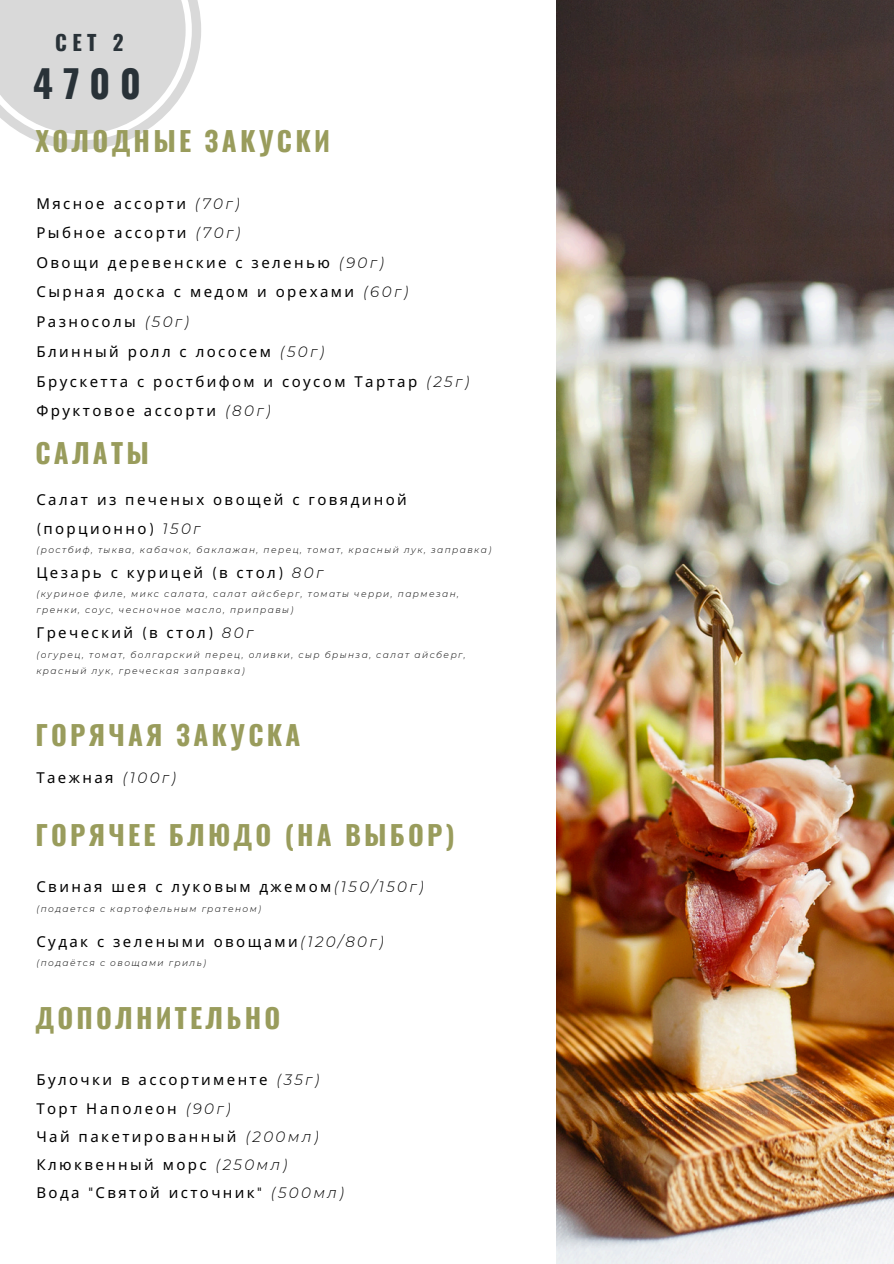
<style>
.page{position:relative;width:894px;height:1264px;background:#fff}
.page>*{position:absolute;margin:0;border:0;box-sizing:border-box;transform-origin:0 0}
.t1{font:700 37.8px "Oswald";color:#293238}
.t2{font:700 27px "Oswald";letter-spacing:.12em;color:#999c5c}
.t3{font:700 21px "Oswald";color:#293238}
.t4{font:15px/29.7px "Noto Sans";letter-spacing:.16em;color:#000}
.t5{font:italic 300 15px "Montserrat";letter-spacing:.16em;color:#000}
.t6{font:italic 300 9px/16.2px "Montserrat";letter-spacing:.16em;color:#000}
.s1{font-family:"Montserrat";font-weight:300;font-style:italic}
.s2{font-family:"Montserrat";font-weight:300}
</style>
<div class="page">
<img style="left:557px;top:0;width:336px;height:1263px">
<svg style="left:0;top:0;width:201px;height:150px"></svg>
<h1 class="t3" style="left:55px;top:26px;width:70px">СЕТ 2</h1>
<h1 class="t1" style="left:33px;top:54px;width:109px">4700</h1>
<p class="t2" style="left:35px;top:120px;width:296px">ХОЛОДНЫЕ ЗАКУСКИ</p>
<p class="t4" style="left:36px;top:188px;width:382px">Мясное ассорти <span class="s1">(70г)<br></span>Рыбное ассорти <span class="s1">(70г)<br></span>Овощи деревенские с зеленью <span class="s1">(90г)<br></span>Сырная доска с медом и орехами <span class="s1">(60г)<br></span>Разносолы <span class="s1">(50г)<br></span>Блинный ролл с лососем <span class="s1">(50г)<br></span>Брускетта с ростбифом и соусом Тартар</p>
<p class="t4" style="left:36px;top:395px;width:235px">Фруктовое ассорти <span class="s1">(80г)</span></p>
<p class="t2" style="left:35px;top:431px;width:115px">САЛАТЫ</p>
<p class="t5" style="left:426px;top:372px;width:45px">(25г)</p>
<h2 class="t4" style="left:36px;top:484px;width:372px">Салат из печеных овощей с говядиной</h2>
<h1 class="t4" style="left:36px;top:513px;width:165px"><span class="s2">(</span>порционно<span class="s2">)</span> <span class="s1">150г</span></h1>
<h1 class="t6" style="left:36px;top:541px;width:456px">(ростбиф, тыква, кабачок, баклажан, перец, томат, красный лук, заправка)</h1>
<h1 class="t4" style="left:36px;top:557px;width:168px">Цезарь с курицей</h1>
<h3 class="t4" style="left:212px;top:557px;width:112px"><span class="s2">(</span>в стол<span class="s2">)</span> <span class="s1">80г</span></h3>
<h3 class="t6" style="left:36px;top:585px;width:424px">(куриное филе, микс салата, салат айсберг, томаты черри, пармезан, гренки, соус, чесночное масло, приправы)</h3>
<h3 class="t4" style="left:36px;top:618px;width:218px">Греческий <span class="s2">(</span>в стол<span class="s2">)</span> <span class="s1">80г</span></h3>
<h1 class="t6" style="left:36px;top:646px;width:430px">(огурец, томат, болгарский перец, оливки, сыр брынза, салат айсберг,</h1>
<p class="t6" style="left:36px;top:662px;width:209px">красный лук, греческая заправка)</p>
<p class="t2" style="left:35px;top:714px;width:266px">ГОРЯЧАЯ ЗАКУСКА</p>
<p class="t4" style="left:36px;top:762px;width:141px">Таежная <span class="s1">(100г)</span></p>
<p class="t2" style="left:35px;top:813px;width:420px">ГОРЯЧЕЕ БЛЮДО (НА ВЫБОР)</p>
<p class="t4" style="left:36px;top:871px;width:388px">Свиная шея с луковым джемом<span class="s1">(150/150г)</span></p>
<p class="t6" style="left:36px;top:900px;width:226px">(подается с картофельным гратеном)</p>
<p class="t4" style="left:36px;top:926px;width:348px">Судак с зелеными овощами<span class="s1">(120/80г)</span></p>
<p class="t6" style="left:36px;top:955px;width:171px">(подаётся с овощами гриль)</p>
<h3 class="t2" style="left:35px;top:996px;width:246px">ДОПОЛНИТЕЛЬНО</h3>
<p class="t4" style="left:36px;top:1065px;width:284px;line-height:28px">Булочки в ассортименте <span class="s1">(35г)<br></span>Торт Наполеон <span class="s1">(90г)<br></span>Чай пакетированный <span class="s1">(200мл)<br></span>Клюквенный морс <span class="s1">(250мл)<br></span>Вода <span class="s2">"</span>Святой источник<span class="s2">"</span></p>
<h1 class="t5" style="left:271px;top:1183px;width:75px">(500мл)</h1>
</div>
